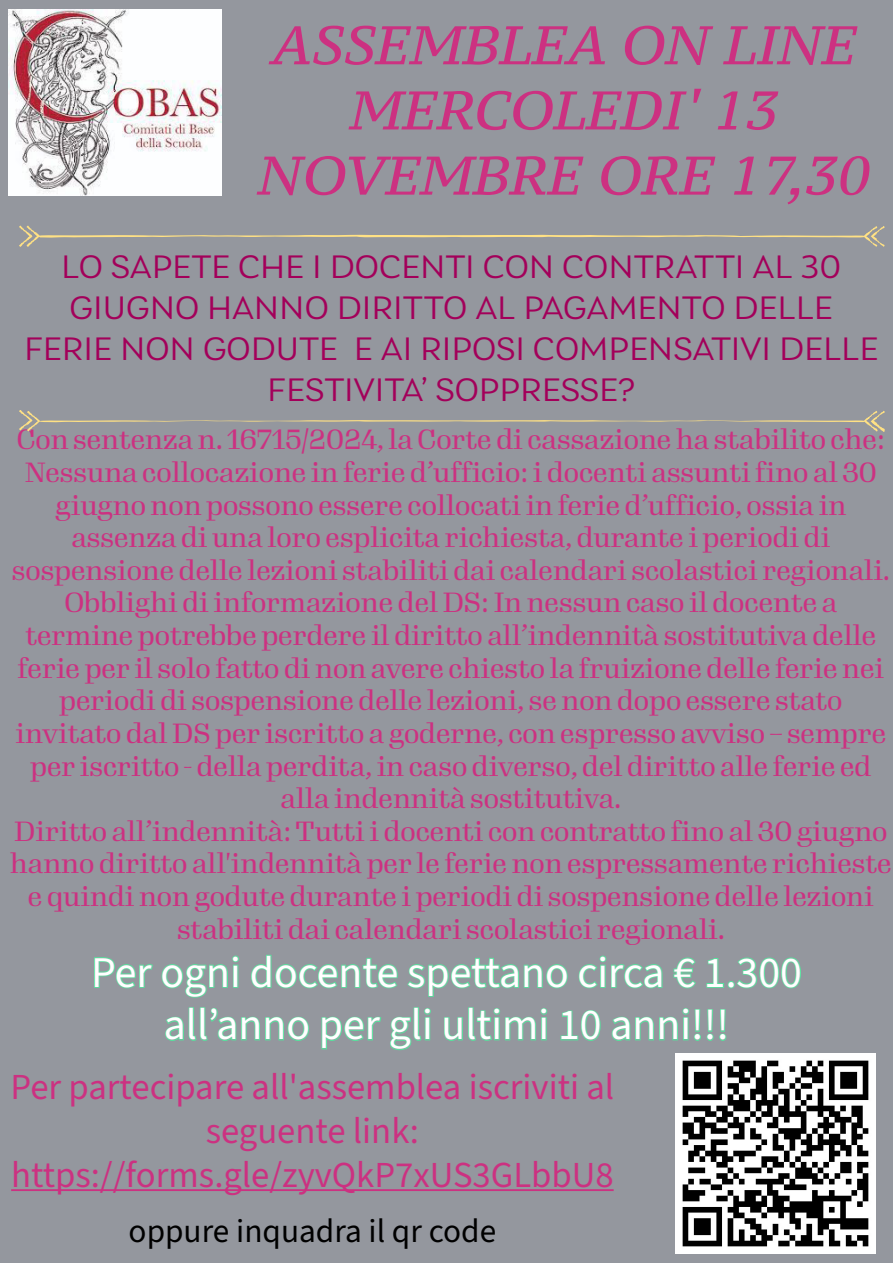
<style>
.page{position:relative;width:893px;height:1263px;background:#94979e}
.page>*{position:absolute;margin:0;border:0;box-sizing:border-box;transform-origin:0 0}
.t1{font:italic 54.3px/65.1px "PT Serif Caption";color:#cc3181;text-align:center}
.t2{font:43.8px/52.5px "Source Sans 3";color:#fff;text-align:center}
.t3{font:36.6px/44px "Source Sans 3";color:#cc3181;text-align:center}
.t4{font:34.2px/41px "Laca Text";color:#a3005a;text-align:center}
.t5{font:33.3px "Source Sans 3";color:#000}
.t6{font:27.15px/32.5px "Gimlet Display";color:#cc3181;text-align:center}
</style>
<div class="page">
<img style="left:9px;top:10px;width:212px;height:186px">
<svg style="left:19px;top:226px;width:866px;height:206px"></svg>
<svg style="left:94px;top:955px;width:707px;height:95px"></svg>
<hr style="left:11px;top:1189px;width:603px;height:2px;background:#cc3181">
<img style="left:676px;top:1054px;width:199px;height:199px">
<h1 class="t1" style="left:258px;top:12px;width:614px">ASSEMBLEA ON LINE<br>MERCOLEDI' 13<br>NOVEMBRE ORE 17,30</h1>
<p class="t4" style="left:24px;top:246px;width:856px">LO SAPETE CHE I DOCENTI CON CONTRATTI AL 30<br>GIUGNO HANNO DIRITTO AL PAGAMENTO DELLE FERIE NON GODUTE E AI RIPOSI COMPENSATIVI DELLE FESTIVITA’ SOPPRESSE?</p>
<p class="t6" style="left:10px;top:422px;width:883px">Con sentenza n. 16715/2024, la Corte di cassazione ha stabilito che:<br>Nessuna collocazione in ferie d’ufficio: i docenti assunti fino al 30 giugno non possono essere collocati in ferie d’ufficio, ossia in assenza di una loro esplicita richiesta, durante i periodi di sospensione delle lezioni stabiliti dai calendari scolastici regionali.<br>Obblighi di informazione del DS: In nessun caso il docente a termine potrebbe perdere il diritto all’indennità sostitutiva delle ferie per il solo fatto di non avere chiesto la fruizione delle ferie nei periodi di sospensione delle lezioni, se non dopo essere stato invitato dal DS per iscritto a goderne, con espresso avviso – sempre per iscritto - della perdita, in caso diverso, del diritto alle ferie ed alla indennità sostitutiva.<br>Diritto all’indennità: Tutti i docenti con contratto fino al 30 giugno hanno diritto all'indennità per le ferie non espressamente richieste e quindi non godute durante i periodi di sospensione delle lezioni stabiliti dai calendari scolastici regionali.</p>
<h2 class="t2" style="left:91px;top:946px;width:712px">Per ogni docente spettano circa € 1.300 all’anno per gli ultimi 10 anni!!!</h2>
<h3 class="t3" style="left:11px;top:1065px;width:605px">Per partecipare all'assemblea iscriviti al seguente link: https://forms.gle/zyvQkP7xUS3GLbbU8</h3>
<p class="t5" style="left:129px;top:1210px;width:369px">oppure inquadra il qr code</p>
</div>
